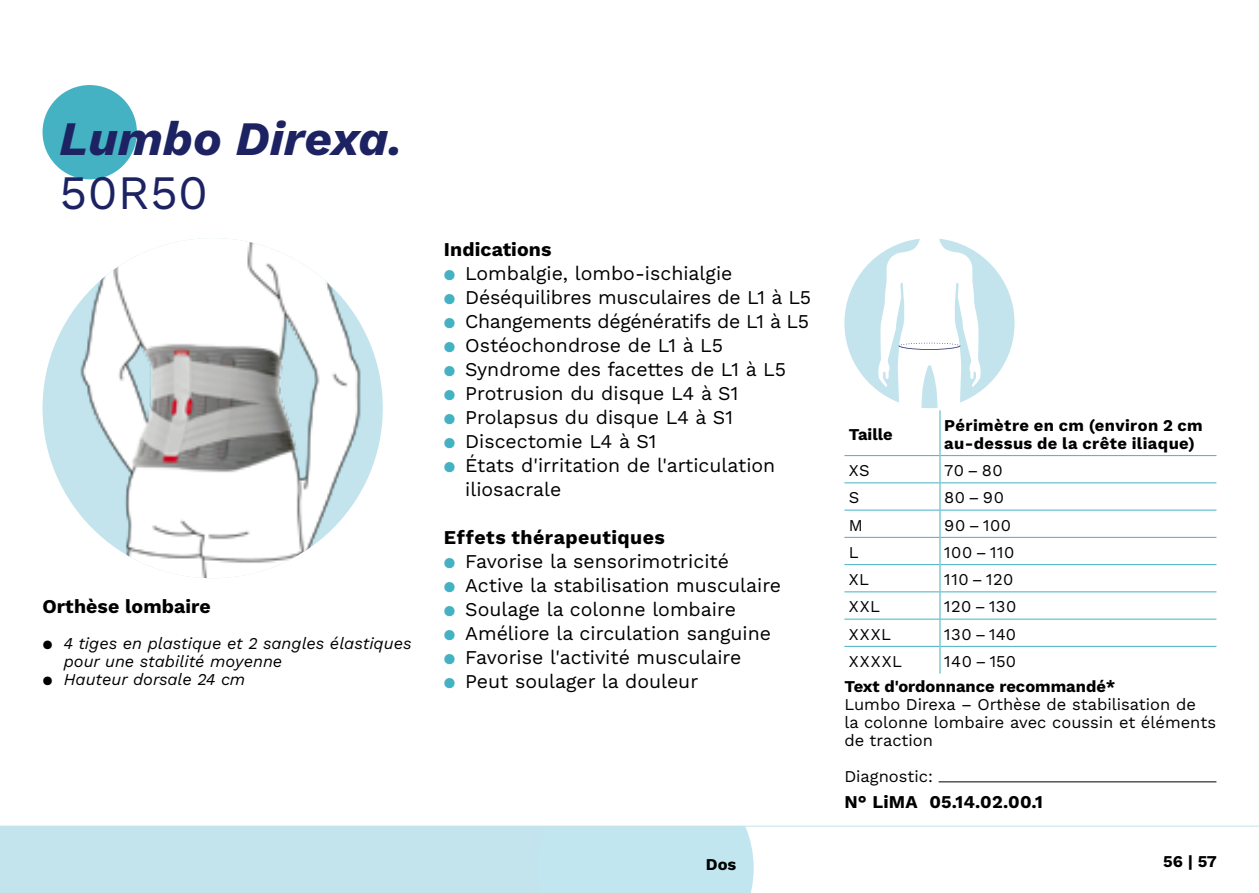
<style>
.page{position:relative;width:1259px;height:893px;background:#fff}
.page>*{position:absolute;margin:0;border:0;box-sizing:border-box;transform-origin:0 0}
.t1{font:italic 700 48px "Work Sans";letter-spacing:.005em;color:#1d2362}
.t2{font:48px "Work Sans";letter-spacing:.005em;color:#1d2362}
.t3{font:19.5px/24px "Work Sans";color:#000}
.t4{font:19.5px "Work Sans";letter-spacing:-.02em;color:#000}
.t5{font:700 19.5px "Work Sans";letter-spacing:.005em;color:#000}
.t6{font:700 18px "Work Sans";letter-spacing:.01em;color:#000}
.t7{font:16.5px/18px "Work Sans";color:#000}
.t8{font:italic 16.5px "Work Sans";color:#000}
.t9{font:700 16.5px/18px "Work Sans";letter-spacing:.02em;color:#000}
.t10{font:700 16.5px "Work Sans";color:#000}
.s1{font-weight:700;color:#44b2c3}
.s2{font-weight:700}
</style>
<div class="page">
<div style="left:43px;top:85px;width:94px;height:94px;background:#44b2c3;border-radius:50%"></div>
<svg style="left:0;top:826px;width:1259px;height:67px"></svg>
<hr style="left:938px;top:781px;width:278px;height:1px;background:#000">
<img style="left:43px;top:238px;width:339px;height:340px">
<hr style="left:939px;top:410px;width:1px;height:46px;background:#44b2c3">
<hr style="left:844px;top:455px;width:95px;height:1px;background:#44b2c3">
<hr style="left:940px;top:455px;width:276px;height:1px;background:#44b2c3">
<hr style="left:844px;top:482px;width:95px;height:1px;background:#44b2c3">
<hr style="left:940px;top:482px;width:276px;height:1px;background:#44b2c3">
<hr style="left:844px;top:510px;width:95px;height:1px;background:#44b2c3">
<hr style="left:940px;top:510px;width:276px;height:1px;background:#44b2c3">
<hr style="left:844px;top:537px;width:95px;height:1px;background:#44b2c3">
<hr style="left:940px;top:537px;width:276px;height:1px;background:#44b2c3">
<hr style="left:844px;top:564px;width:95px;height:1px;background:#44b2c3">
<hr style="left:940px;top:564px;width:276px;height:1px;background:#44b2c3">
<hr style="left:844px;top:591px;width:95px;height:1px;background:#44b2c3">
<hr style="left:940px;top:591px;width:276px;height:1px;background:#44b2c3">
<hr style="left:844px;top:619px;width:95px;height:1px;background:#44b2c3">
<hr style="left:940px;top:619px;width:276px;height:1px;background:#44b2c3">
<hr style="left:844px;top:646px;width:95px;height:1px;background:#44b2c3">
<hr style="left:940px;top:646px;width:276px;height:1px;background:#44b2c3">
<svg style="left:939px;top:456px;width:1px;height:218px"></svg>
<svg style="left:844px;top:239px;width:170px;height:169px"></svg>
<h1 class="t1" style="left:60px;top:102px;width:344px">Lumbo Direxa.</h1>
<h1 class="t2" style="left:60px;top:156px;width:150px">50R50</h1>
<p class="t5" style="left:43px;top:592px;width:170px">Orthèse lombaire</p>
<p class="t8" style="left:43px;top:631px;width:370px">⚫ 4 tiges en plastique et 2 sangles élastiques</p>
<p class="t8" style="left:64px;top:649px;width:220px">pour une stabilité moyenne</p>
<p class="t8" style="left:43px;top:667px;width:204px">⚫ Hauteur dorsale 24 cm</p>
<p class="t5" style="left:444px;top:235px;width:109px">Indications</p>
<p class="t3" style="left:444px;top:261px;width:290px"><span class="s1">⚫</span> Lombalgie, lombo-ischialgie</p>
<p class="t3" style="left:444px;top:285px;width:369px"><span class="s1">⚫</span> Déséquilibres musculaires de L1 à L5</p>
<p class="t4" style="left:444px;top:307px;width:367px"><span class="s1">⚫</span> Changements dégénératifs de L1 à L5</p>
<p class="t3" style="left:444px;top:333px;width:281px"><span class="s1">⚫</span> Ostéochondrose de L1 à L5</p>
<p class="t3" style="left:444px;top:357px;width:344px"><span class="s1">⚫</span> Syndrome des facettes de L1 à L5</p>
<p class="t3" style="left:444px;top:381px;width:296px"><span class="s1">⚫</span> Protrusion du disque L4 à S1</p>
<p class="t3" style="left:444px;top:405px;width:290px"><span class="s1">⚫</span> Prolapsus du disque L4 à S1</p>
<p class="t3" style="left:444px;top:429px;width:214px"><span class="s1">⚫</span> Discectomie L4 à S1</p>
<p class="t3" style="left:444px;top:453px;width:333px"><span class="s1">⚫</span> États d'irritation de l'articulation</p>
<p class="t3" style="left:465px;top:477px;width:98px">iliosacrale</p>
<p class="t3" style="left:444px;top:525px;width:339px"><span class="s2">Effets thérapeutiques<br></span><span class="s1">⚫</span> Favorise la sensorimotricité<br><span class="s1">⚫</span> Active la stabilisation musculaire <span class="s1">⚫</span> Soulage la colonne lombaire<br><span class="s1">⚫</span> Améliore la circulation sanguine <span class="s1">⚫</span> Favorise l'activité musculaire<br><span class="s1">⚫</span> Peut soulager la douleur</p>
<p class="t9" style="left:706px;top:855px;width:32px">Dos</p>
<p class="t9" style="left:848px;top:424px;width:46px">Taille</p>
<p class="t9" style="left:944px;top:415px;width:260px">Périmètre en cm (environ 2 cm au-dessus de la crête iliaque)</p>
<p class="t7" style="left:848px;top:461px;width:22px">XS</p>
<p class="t7" style="left:944px;top:461px;width:60px">70 – 80</p>
<p class="t7" style="left:848px;top:488px;width:12px">S</p>
<p class="t7" style="left:944px;top:488px;width:61px">80 – 90</p>
<p class="t7" style="left:848px;top:515px;width:16px">M</p>
<p class="t7" style="left:944px;top:515px;width:68px">90 – 100</p>
<p class="t7" style="left:848px;top:543px;width:11px">L</p>
<p class="t7" style="left:944px;top:543px;width:72px">100 – 110</p>
<p class="t7" style="left:848px;top:570px;width:22px">XL</p>
<p class="t7" style="left:944px;top:570px;width:71px">110 – 120</p>
<p class="t7" style="left:848px;top:597px;width:33px">XXL</p>
<p class="t7" style="left:944px;top:597px;width:74px">120 – 130</p>
<p class="t7" style="left:848px;top:624px;width:44px">XXXL</p>
<p class="t7" style="left:944px;top:624px;width:73px">130 – 140</p>
<p class="t7" style="left:848px;top:652px;width:55px">XXXXL</p>
<p class="t7" style="left:944px;top:652px;width:73px">140 – 150</p>
<p class="t10" style="left:844px;top:674px;width:273px">Text d'ordonnance recommandé*</p>
<p class="t7" style="left:844px;top:695px;width:373px">Lumbo Direxa – Orthèse de stabilisation de<br>la colonne lombaire avec coussin et éléments de traction</p>
<p class="t7" style="left:844px;top:767px;width:90px">Diagnostic:</p>
<p class="t6" style="left:844px;top:788px;width:200px">N° LiMA 05.14.02.00.1</p>
<p class="t9" style="left:1163px;top:852px;width:55px">56 | 57</p>
</div>
